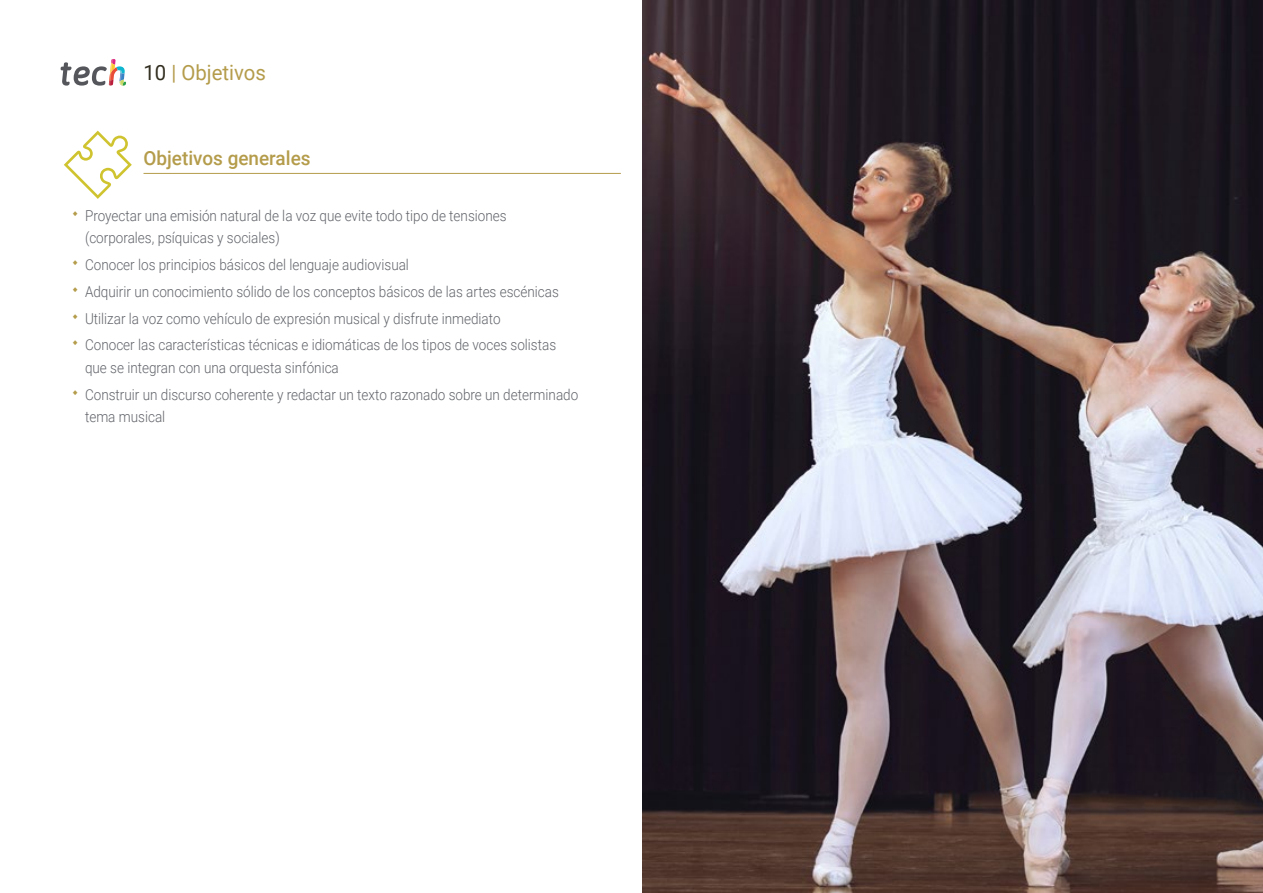
<style>
.page{position:relative;width:1263px;height:893px;background:#fff}
.page>*{position:absolute;margin:0;border:0;box-sizing:border-box;transform-origin:0 0}
.t1{font:21px "Roboto";color:#b49c4b}
.t2{font:500 19.5px "Roboto";color:#b49c4b}
.t3{font:300 15px/26.7px "Roboto";color:#61646a;scale:.9 1}
.s1{color:#312e20}
</style>
<div class="page">
<hr style="left:144px;top:173px;width:477px;height:1px;background:#b49c4b">
<svg style="left:64px;top:131px;width:68px;height:68px"></svg>
<img style="left:642px;top:0;width:621px;height:893px">
<svg style="left:61px;top:59px;width:65px;height:27px"></svg>
<h1 class="t1" style="left:144px;top:57px;width:124px"><span class="s1">10</span> | Objetivos</h1>
<h2 class="t2" style="left:144px;top:144px;width:169px">Objetivos generales</h2>
<p class="t3" style="left:85px;top:204px;width:470px;line-height:22.5px">Proyectar una emisión natural de la voz que evite todo tipo de tensiones (corporales, psíquicas y sociales)</p>
<p class="t3" style="left:85px;top:251px;width:528px">Conocer los principios básicos del lenguaje audiovisual<br>Adquirir un conocimiento sólido de los conceptos básicos de las artes escénicas Utilizar la voz como vehículo de expresión musical y disfrute inmediato<br>Conocer las características técnicas e idiomáticas de los tipos de voces solistas</p>
<p class="t3" style="left:85px;top:354px;width:550px">que se integran con una orquesta sinfónica<br>Construir un discurso coherente y redactar un texto razonado sobre un determinado</p>
<p class="t3" style="left:85px;top:403px;width:91px">tema musical</p>
</div>
